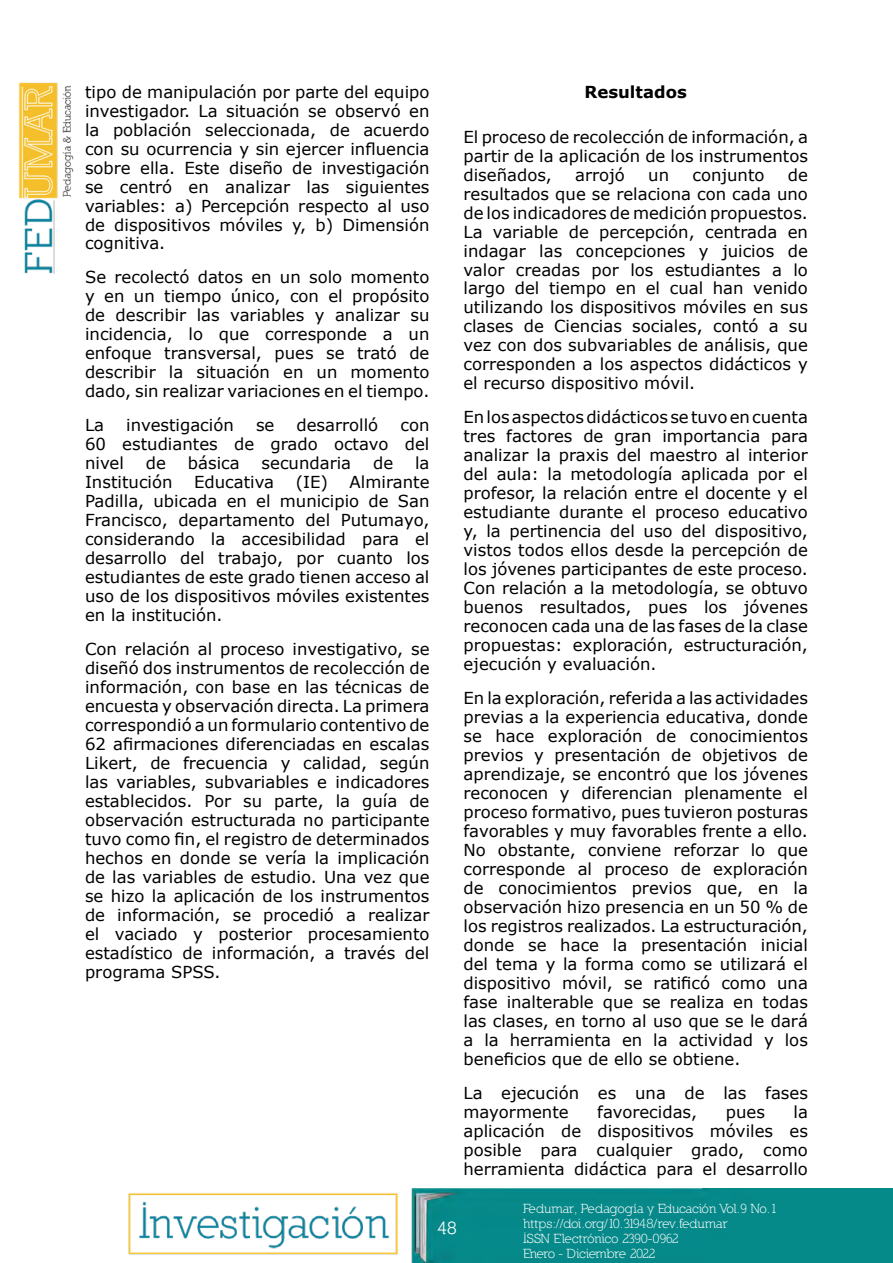
<style>
.page{position:relative;width:893px;height:1263px;background:#fff}
.page>*{position:absolute;margin:0;border:0;box-sizing:border-box;transform-origin:0 0}
.t1{font:700 18px "Nilland";color:#fff}
.t2{font:16.5px/19px "Verdana";color:#000;text-align:justify}
.t3{font:700 16.5px "Verdana";color:#000}
.t4{font:13.5px/15px "Nilland";letter-spacing:-.035em;color:#fff}
</style>
<div class="page">
<div style="left:412px;top:1189px;width:481px;height:74px;background:#068989"></div>
<img style="left:19px;top:82px;width:55px;height:192px">
<img style="left:128px;top:1193px;width:270px;height:62px">
<p class="t2" style="left:85px;top:82px;width:346px">tipo de manipulación por parte del equipo investigador. La situación se observó en la población seleccionada, de acuerdo con su ocurrencia y sin ejercer influencia sobre ella. Este diseño de investigación se centró en analizar las siguientes variables: a) Percepción respecto al uso de dispositivos móviles y, b) Dimensión cognitiva.</p>
<p class="t2" style="left:85px;top:268px;width:346px">Se recolectó datos en un solo momento y en un tiempo único, con el propósito de describir las variables y analizar su incidencia, lo que corresponde a un enfoque transversal, pues se trató de describir la situación en un momento dado, sin realizar variaciones en el tiempo.</p>
<p class="t2" style="left:85px;top:416px;width:21px">La</p>
<p class="t2" style="left:126px;top:416px;width:109px">investigación</p>
<p class="t2" style="left:256px;top:416px;width:20px">se</p>
<p class="t2" style="left:297px;top:416px;width:83px">desarrolló</p>
<p class="t2" style="left:85px;top:416px;width:346px;text-indent:315px">con 60 estudiantes de grado octavo del nivel</p>
<p class="t2" style="left:146px;top:454px;width:22px">de</p>
<p class="t2" style="left:188px;top:454px;width:53px">básica</p>
<p class="t2" style="left:262px;top:454px;width:91px">secundaria</p>
<p class="t2" style="left:373px;top:454px;width:22px">de</p>
<p class="t2" style="left:415px;top:454px;width:16px">la</p>
<p class="t2" style="left:85px;top:472px;width:89px">Institución</p>
<p class="t2" style="left:194px;top:472px;width:82px">Educativa</p>
<p class="t2" style="left:296px;top:472px;width:34px">(IE)</p>
<p class="t2" style="left:85px;top:473px;width:346px;text-indent:265px">Almirante Padilla, ubicada en el municipio de San Francisco, departamento del Putumayo, considerando la accesibilidad para el desarrollo del trabajo, por cuanto los estudiantes de este grado tienen acceso al uso de los dispositivos móviles existentes en la institución.</p>
<p class="t2" style="left:85px;top:639px;width:346px">Con relación al proceso investigativo, se diseñó dos instrumentos de recolección de información, con base en las técnicas de encuesta y observación directa. La primera correspondió a un formulario contentivo de 62 afirmaciones diferenciadas en escalas Likert, de frecuencia y calidad, según las variables, subvariables e indicadores establecidos. Por su parte, la guía de observación estructurada no participante tuvo como fin, el registro de determinados hechos en donde se vería la implicación de las variables de estudio. Una vez que se hizo la aplicación de los instrumentos de información, se procedió a realizar el vaciado y posterior procesamiento estadístico de información, a través del programa SPSS.</p>
<p class="t3" style="left:585px;top:80px;width:104px">Resultados</p>
<p class="t2" style="left:463px;top:127px;width:346px">El proceso de recolección de información, a partir de la aplicación de los instrumentos diseñados,</p>
<p class="t2" style="left:575px;top:165px;width:51px">arrojó</p>
<p class="t2" style="left:648px;top:165px;width:22px">un</p>
<p class="t2" style="left:692px;top:165px;width:74px">conjunto</p>
<p class="t2" style="left:463px;top:165px;width:346px;text-indent:324px">de resultados que se relaciona con cada uno de los indicadores de medición propuestos.<br>La variable de percepción, centrada en indagar las concepciones y juicios de valor creadas por los estudiantes a lo largo del tiempo en el cual han venido utilizando los dispositivos móviles en sus clases de Ciencias sociales, contó a su vez con dos subvariables de análisis, que corresponden a los aspectos didácticos y el recurso dispositivo móvil.</p>
<p class="t2" style="left:463px;top:408px;width:346px">En los aspectos didácticos se tuvo en cuenta tres factores de gran importancia para analizar la praxis del maestro al interior del aula: la metodología aplicada por el profesor, la relación entre el docente y el estudiante durante el proceso educativo y, la pertinencia del uso del dispositivo, vistos todos ellos desde la percepción de los jóvenes participantes de este proceso.<br>Con relación a la metodología, se obtuvo buenos resultados, pues los jóvenes reconocen cada una de las fases de la clase propuestas: exploración, estructuración, ejecución y evaluación.</p>
<p class="t2" style="left:463px;top:688px;width:346px">En la exploración, referida a las actividades previas a la experiencia educativa, donde se hace exploración de conocimientos previos y presentación de objetivos de aprendizaje, se encontró que los jóvenes reconocen y diferencian plenamente el proceso formativo, pues tuvieron posturas favorables y muy favorables frente a ello.<br>No obstante, conviene reforzar lo que corresponde al proceso de exploración de conocimientos previos que, en la observación hizo presencia en un 50 % de los registros realizados. La estructuración, donde se hace la presentación inicial del tema y la forma como se utilizará el dispositivo móvil, se ratificó como una fase inalterable que se realiza en todas las clases, en torno al uso que se le dará a la herramienta en la actividad y los beneficios que de ello se obtiene.</p>
<p class="t2" style="left:463px;top:1083px;width:346px">La ejecución es una de las fases mayormente</p>
<p class="t2" style="left:597px;top:1102px;width:102px">favorecidas,</p>
<p class="t2" style="left:726px;top:1102px;width:41px">pues</p>
<p class="t2" style="left:463px;top:1102px;width:346px;text-indent:330px">la aplicación de dispositivos móviles es posible para cualquier grado, como herramienta didáctica para el desarrollo</p>
<p class="t1" style="left:438px;top:1217px;width:21px">48</p>
<p class="t4" style="left:523px;top:1201px;width:256px">Fedumar, Pedagogía y Educación Vol.9 No.1 https://doi.org/10.31948/rev.fedumar<br>ISSN Electrónico 2390-0962<br>Enero - Diciembre 2022</p>
</div>
